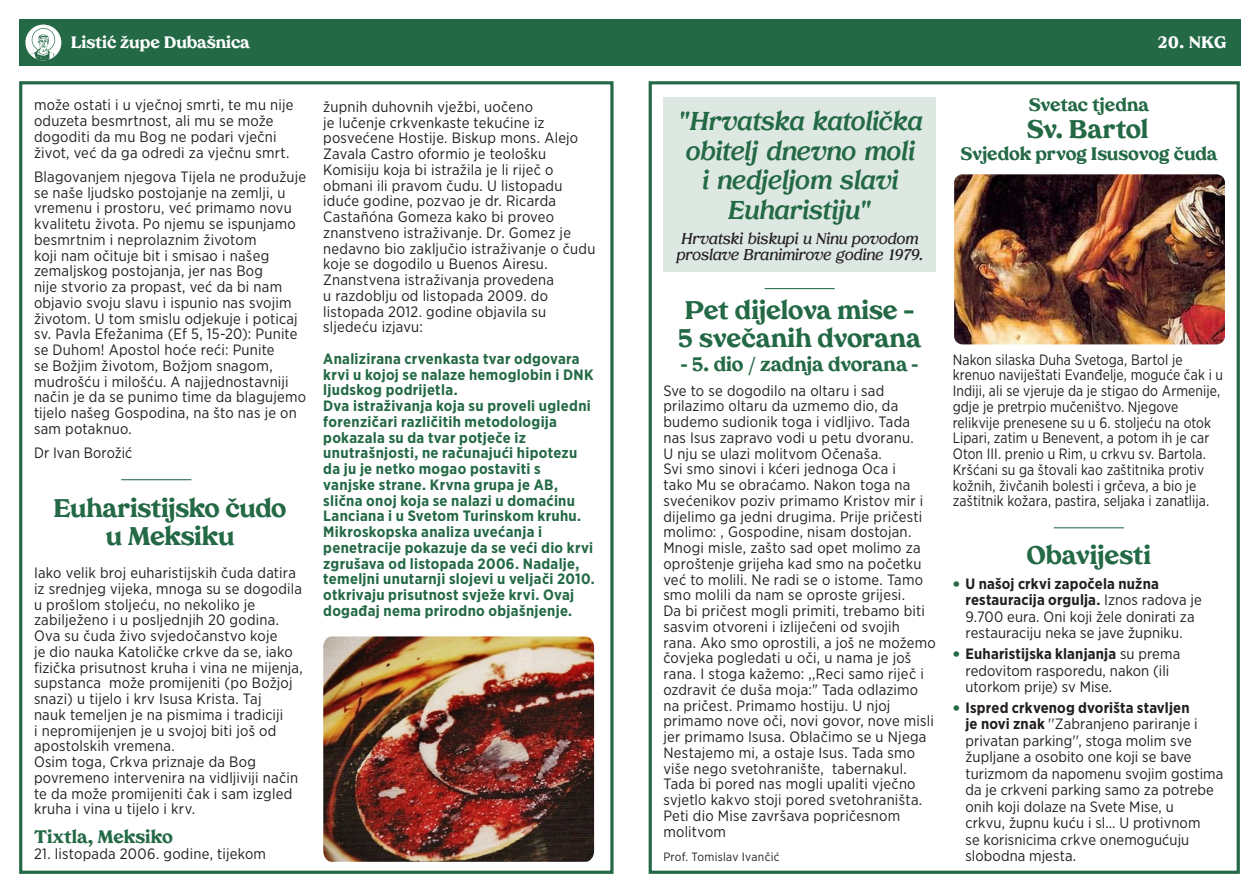
<style>
.page{position:relative;width:1259px;height:893px;background:#fff}
.page>*{position:absolute;margin:0;border:0;box-sizing:border-box;transform-origin:0 0}
.Text_1{font:italic 700 25.8px/29.8px "Tropiline";letter-spacing:-.015em;color:#236945;text-align:center;scale:.95 1}
.Evandelje{font:800 25.5px/28.5px "Tropiline";letter-spacing:-.01em;color:#236945;text-align:center}
.Evandelje-2{font:800 19.5px "Tropiline";letter-spacing:-.005em;color:#236945}
.Evandelje-3{font:800 18px "Tropiline";letter-spacing:-.005em;color:#236945}
.t1{font:800 16.5px "Tropiline";color:#fff}
.Podnaslov_1{font:italic 600 15.6px/15.6px "Tropiline";letter-spacing:-.01em;color:#231f20;text-align:center;scale:.94 1}
.Text_1-2{font:15px/15.8px "Gotham Narrow";letter-spacing:.01em;color:#231f20}
.Text_1-3{font:700 15px/15.8px "Gotham Narrow";letter-spacing:.02em;color:#236945}
.Text_1-4{font:15px/15.8px "Gotham Narrow";letter-spacing:.01em;color:#231f20;scale:.94 1}
.Text_1-5{font:12px "Gotham Narrow";letter-spacing:.02em;color:#231f20}
.s1{font-family:"SF Compact";font-weight:900;color:#236945}
.s2{font-weight:700}
</style>
<div class="page">
<div style="left:648px;top:81px;width:591px;height:793px;border:3px solid #236945"></div>
<div style="left:19px;top:81px;width:594px;height:793px;border:3px solid #236945"></div>
<div style="left:630px;top:19px;width:611px;height:47px;background:#236945"></div>
<div style="left:19px;top:19px;width:616px;height:47px;background:#236945"></div>
<div style="left:25px;top:25px;width:36px;height:35px;background:#fff;border-radius:50%"></div>
<svg style="left:25px;top:28px;width:36px;height:32px"></svg>
<div style="left:663px;top:98px;width:272px;height:174px;background:#dee8e3"></div>
<hr style="left:1053px;top:527px;width:71px;height:1px;background:#236945">
<hr style="left:121px;top:479px;width:70px;height:1px;background:#236945">
<hr style="left:764px;top:288px;width:70px;height:1px;background:#236945">
<img style="left:323px;top:636px;width:271px;height:226px">
<img style="left:954px;top:174px;width:271px;height:170px">
<p class="t1" style="left:71px;top:33px;width:180px">Listić župe Dubašnica</p>
<p class="t1" style="left:1157px;top:33px;width:70px">20. NKG</p>
<p class="Text_1-2" style="left:34px;top:97px;width:261px">može ostati i u vječnoj smrti, te mu nije oduzeta besmrtnost, ali mu se može dogoditi da mu Bog ne podari vječni život, već da ga odredi za vječnu smrt.</p>
<p class="Text_1-2" style="left:34px;top:168px;width:274px">Blagovanjem njegova Tijela ne produžuje se naše ljudsko postojanje na zemlji, u vremenu i prostoru, već primamo novu kvalitetu života. Po njemu se ispunjamo besmrtnim i neprolaznim životom<br>koji nam očituje bit i smisao i našeg zemaljskog postojanja, jer nas Bog<br>nije stvorio za propast, već da bi nam objavio svoju slavu i ispunio nas svojim životom. U tom smislu odjekuje i poticaj sv. Pavla Efežanima (Ef 5, 15-20): Punite se Duhom! Apostol hoće reći: Punite<br>se Božjim životom, Božjom snagom, mudrošću i milošću. A najjednostavniji način je da se punimo time da blagujemo tijelo našeg Gospodina, na što nas je on sam potaknuo.</p>
<p class="Text_1-2" style="left:34px;top:445px;width:100px">Dr Ivan Borožić</p>
<p class="Evandelje" style="left:54px;top:494px;width:234px">Euharistijsko čudo u Meksiku</p>
<p class="Text_1-2" style="left:34px;top:565px;width:270px">Iako velik broj euharistijskih čuda datira iz srednjeg vijeka, mnoga su se dogodila u prošlom stoljeću, no nekoliko je zabilježeno i u posljednjih 20 godina.<br>Ova su čuda živo svjedočanstvo koje<br>je dio nauka Katoličke crkve da se, iako fizička prisutnost kruha i vina ne mijenja, supstanca može promijeniti (po Božjoj snazi) u tijelo i krv Isusa Krista. Taj<br>nauk temeljen je na pismima i tradiciji<br>i nepromijenjen je u svojoj biti još od apostolskih vremena.</p>
<p class="Text_1-2" style="left:34px;top:754px;width:266px">Osim toga, Crkva priznaje da Bog povremeno intervenira na vidljiviji način te da može promijeniti čak i sam izgled kruha i vina u tijelo i krv.</p>
<p class="Evandelje-3" style="left:34px;top:826px;width:140px">Tixtla, Meksiko</p>
<p class="Text_1-2" style="left:34px;top:845px;width:233px">21. listopada 2006. godine, tijekom</p>
<p class="Text_1-2" style="left:323px;top:98px;width:274px">župnih duhovnih vježbi, uočeno<br>je lučenje crkvenkaste tekućine iz posvećene Hostije. Biskup mons. Alejo Zavala Castro oformio je teološku Komisiju koja bi istražila je li riječ o obmani ili pravom čudu. U listopadu iduće godine, pozvao je dr. Ricarda Castañóna Gomeza kako bi proveo znanstveno istraživanje. Dr. Gomez je nedavno bio zaključio istraživanje o čudu koje se dogodilo u Buenos Airesu.</p>
<p class="Text_1-2" style="left:323px;top:272px;width:232px">Znanstvena istraživanja provedena u razdoblju od listopada 2009. do listopada 2012. godine objavila su sljedeću izjavu:</p>
<p class="Text_1-3" style="left:323px;top:351px;width:272px">Analizirana crvenkasta tvar odgovara krvi u kojoj se nalaze hemoglobin i DNK ljudskog podrijetla.</p>
<p class="Text_1-3" style="left:323px;top:398px;width:273px">Dva istraživanja koja su proveli ugledni forenzičari različitih metodologija pokazala su da tvar potječe iz unutrašnjosti, ne računajući hipotezu da ju je netko mogao postaviti s vanjske strane. Krvna grupa je AB, slična onoj koja se nalazi u domaćinu Lanciana i u Svetom Turinskom kruhu.<br>Mikroskopska analiza uvećanja i penetracije pokazuje da se veći dio krvi zgrušava od listopada 2006. Nadalje, temeljni unutarnji slojevi u veljači 2010. otkrivaju prisutnost svježe krvi. Ovaj događaj nema prirodno objašnjenje.</p>
<p class="Text_1" style="left:677px;top:106px;width:259px">"Hrvatska katolička obitelj dnevno moli<br>i nedjeljom slavi<br>Euharistiju"</p>
<p class="Podnaslov_1" style="left:676px;top:231px;width:264px">Hrvatski biskupi u Ninu povodom proslave Branimirove godine 1979.</p>
<p class="Evandelje" style="left:678px;top:296px;width:244px;text-align:left">Pet dijelova mise –<br>5 svečanih dvorana</p>
<p class="Evandelje-2" style="left:681px;top:353px;width:238px">- 5. dio / zadnja dvorana -</p>
<p class="Text_1-2" style="left:663px;top:382px;width:274px">Sve to se dogodilo na oltaru i sad prilazimo oltaru da uzmemo dio, da budemo sudionik toga i vidljivo. Tada nas Isus zapravo vodi u petu dvoranu.<br>U nju se ulazi molitvom Očenaša.<br>Svi smo sinovi i kćeri jednoga Oca i<br>tako Mu se obraćamo. Nakon toga na svećenikov poziv primamo Kristov mir i dijelimo ga jedni drugima. Prije pričesti molimo: , Gospodine, nisam dostojan.<br>Mnogi misle, zašto sad opet molimo za oproštenje grijeha kad smo na početku već to molili. Ne radi se o istome. Tamo smo molili da nam se oproste grijesi.<br>Da bi pričest mogli primiti, trebamo biti sasvim otvoreni i izliječeni od svojih rana. Ako smo oprostili, a još ne možemo čovjeka pogledati u oči, u nama je još rana. I stoga kažemo: ,,Reci samo riječ i ozdravit će duša moja:" Tada odlazimo na pričest. Primamo hostiju. U njoj primamo nove oči, novi govor, nove misli jer primamo Isusa. Oblačimo se u Njega Nestajemo mi, a ostaje Isus. Tada smo više nego svetohranište, tabernakul.<br>Tada bi pored nas mogli upaliti vječno svjetlo kakvo stoji pored svetohraništa.<br>Peti dio Mise završava popričesnom molitvom</p>
<p class="Text_1-5" style="left:663px;top:849px;width:118px">Prof. Tomislav Ivančić</p>
<p class="Evandelje-3" style="left:1029px;top:95px;width:121px">Svetac tjedna</p>
<p class="Evandelje-3" style="left:960px;top:143px;width:258px">Svjedok prvog Isusovog čuda</p>
<p class="Evandelje" style="left:1026px;top:115px;width:123px">Sv. Bartol</p>
<p class="Text_1-4" style="left:952px;top:351px;width:289px">Nakon silaska Duha Svetoga, Bartol je krenuo naviještati Evanđelje, moguće čak i u Indiji, ali se vjeruje da je stigao do Armenije, gdje je pretrpio mučeništvo. Njegove relikvije prenesene su u 6. stoljeću na otok Lipari, zatim u Benevent, a potom ih je car Oton III. prenio u Rim, u crkvu sv. Bartola.<br>Kršćani su ga štovali kao zaštitnika protiv kožnih, živčanih bolesti i grčeva, a bio je zaštitnik kožara, pastira, seljaka i zanatlija.</p>
<p class="Evandelje" style="left:1026px;top:541px;width:126px">Obavijesti</p>
<p class="Text_1-2" style="left:965px;top:575px;width:238px;line-height:16.5px;text-indent:-13px"><span class="s1">౪</span> <span class="s2">U našoj crkvi započela nužna restauracija orgulja.</span> Iznos radova je 9.700 eura. Oni koji žele donirati za restauraciju neka se jave župniku.</p>
<p class="Text_1-2" style="left:965px;top:645px;width:216px;line-height:16.5px;text-indent:-13px"><span class="s1">౪</span> <span class="s2">Euharistijska klanjanja</span> su prema redovitom rasporedu, nakon (ili utorkom prije) sv Mise.</p>
<p class="Text_1-2" style="left:965px;top:699px;width:259px;line-height:16.5px;text-indent:-13px"><span class="s1">౪</span> <span class="s2">Ispred crkvenog dvorišta stavljen<br>je novi znak</span> ''Zabranjeno pariranje i privatan parking'', stoga molim sve župljane a osobito one koji se bave turizmom da napomenu svojim gostima da je crkveni parking samo za potrebe onih koji dolaze na Svete Mise, u<br>crkvu, župnu kuću i sl… U protivnom<br>se korisnicima crkve onemogućuju slobodna mjesta.</p>
</div>
